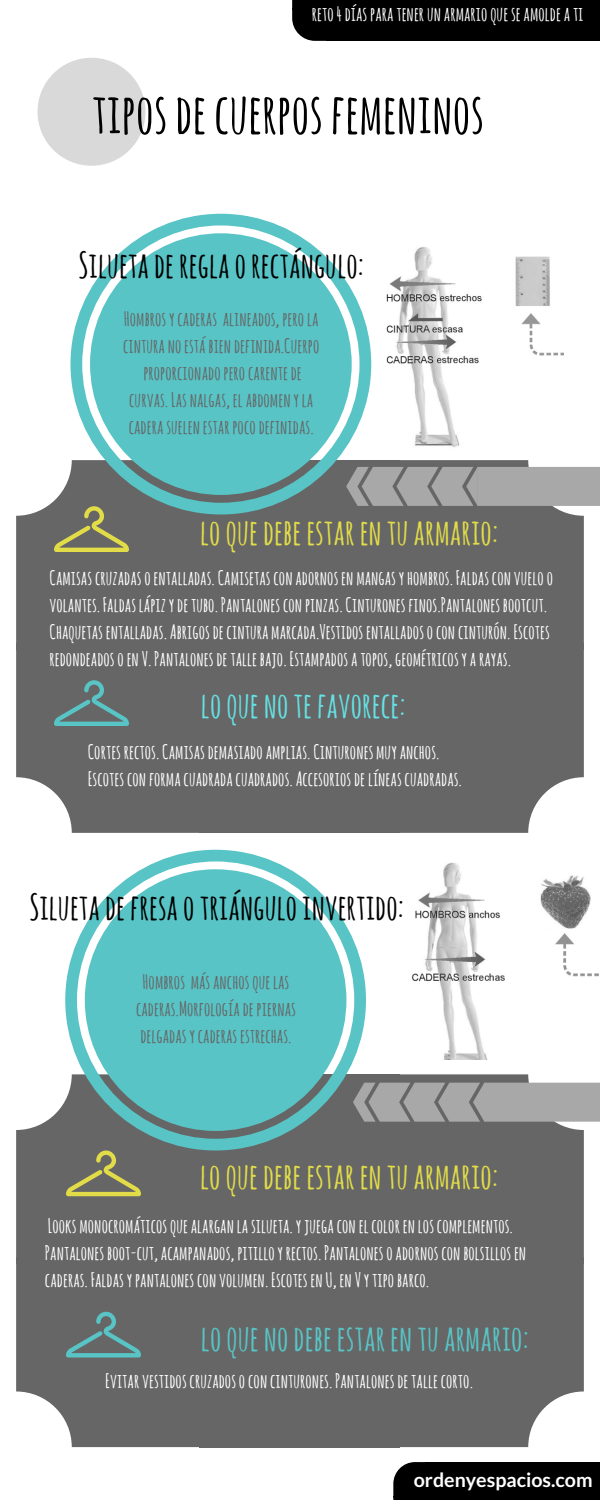
<style>
.page{position:relative;width:600px;height:1500px;background:#fff}
.page>*{position:absolute;margin:0;border:0;box-sizing:border-box;transform-origin:0 0}
.t1{font:700 55px "Amatic SC";color:#000}
.t2{font:700 35.4px "Amatic SC";color:#000}
.t3{font:700 35.4px "Amatic SC";color:#e1dc48}
.t4{font:700 35.4px "Amatic SC";color:#58c4c6}
.t5{font:700 35.4px "Amatic SC";color:#65e0e3}
.t6{font:700 19.7px/27px "Amatic SC";color:#fff}
.t7{font:700 19.7px/27px "Amatic SC";color:#666;text-align:center}
.t8{font:700 19.7px "Lato";color:#fff}
</style>
<div class="page">
<svg style="left:37px;top:58px;width:108px;height:108px"></svg>
<svg style="left:16px;top:474px;width:184px;height:169px;background:#717171"></svg>
<div style="left:200px;top:460px;width:200px;height:190px;background:#666"></div>
<div style="left:400px;top:460px;width:184px;height:183px;background:#666"></div>
<svg style="left:16px;top:643px;width:184px;height:190px;background:#727272"></svg>
<div style="left:200px;top:643px;width:200px;height:190px;background:#666"></div>
<div style="left:400px;top:643px;width:184px;height:190px;background:#666"></div>
<div style="left:16px;top:1101px;width:184px;height:156px;background:#666"></div>
<div style="left:200px;top:1074px;width:200px;height:190px;background:#666"></div>
<div style="left:394px;top:1074px;width:190px;height:183px;background:#666"></div>
<svg style="left:16px;top:1257px;width:184px;height:190px;background:#717171"></svg>
<div style="left:200px;top:1257px;width:200px;height:190px;background:#666"></div>
<div style="left:400px;top:1257px;width:184px;height:190px;background:#666"></div>
<div style="left:426px;top:1462px;width:174px;height:36px;background:#000"></div>
<hr style="left:426px;top:1496px;width:174px;height:4px;background:#000">
<svg style="left:393px;top:1462px;width:33px;height:38px"></svg>
<img style="left:371px;top:247px;width:192px;height:200px">
<svg style="left:70px;top:214px;width:301px;height:300px"></svg>
<div style="left:90px;top:233px;width:262px;height:262px;background:#58c4c6;border-radius:50%"></div>
<div style="left:326px;top:0;width:274px;height:10px;background:#000"></div>
<div style="left:326px;top:8px;width:274px;height:33px;background:#000"></div>
<svg style="left:292px;top:0;width:34px;height:41px"></svg>
<img style="left:411px;top:862px;width:187px;height:198px">
<svg style="left:65px;top:850px;width:301px;height:300px"></svg>
<div style="left:85px;top:869px;width:261px;height:262px;background:#58c4c6;border-radius:50%"></div>
<svg style="left:54px;top:506px;width:75px;height:46px;background:#84825e"></svg>
<svg style="left:66px;top:1150px;width:75px;height:46px;background:#83825e"></svg>
<svg style="left:54px;top:680px;width:75px;height:46px;background:#627c7d"></svg>
<svg style="left:66px;top:1312px;width:75px;height:45px;background:#627c7c"></svg>
<svg style="left:346px;top:467px;width:254px;height:39px;background:#a1a1a1"></svg>
<svg style="left:353px;top:1083px;width:247px;height:38px;background:#a2a2a2"></svg>
<p class="t6" style="left:312px;top:0;width:273px">reto4días paratenerunarmarioque seamoldeati</p>
<h1 class="t1" style="left:92px;top:78px;width:394px">tiposde cuerpos femeninos</h1>
<h2 class="t2" style="left:78px;top:242px;width:287px">Siluetade reglaorectángulo:</h2>
<p class="t7" style="left:123px;top:305px;width:198px">Hombrosycaderas alineados, perola cinturanoestábiendefinida.Cuerpo proporcionadoperocarentede curvas. Lasnalgas, elabdomenyla caderasuelenestar pocodefinidas.</p>
<h2 class="t3" style="left:200px;top:509px;width:300px">loquedebe estar entuarmario:</h2>
<p class="t6" style="left:49px;top:564px;width:505px">Camisas cruzadasoentalladas.Camisetas conadornos en mangasyhombros. Faldas convueloo volantes. Faldas lápiz yde tubo. Pantalones conpinzas.Cinturones finos.Pantalones bootcut.<br>Chaquetas entalladas.Abrigosde cintura marcada.Vestidos entalladosoconcinturón. Escotes redondeadosoenV. Pantalonesde talle bajo. Estampadosatopos,geométricosyarayas.</p>
<h2 class="t5" style="left:201px;top:682px;width:206px">loquenote favorece:</h2>
<p class="t6" style="left:88px;top:738px;width:376px">Cortes rectos.Camisasdemasiadoamplias.Cinturones muyanchos.<br>Escotes conformacuadradacuadrados.Accesoriosde líneas cuadradas.</p>
<h2 class="t2" style="left:29px;top:884px;width:376px">Siluetade fresaotriánguloinvertido:</h2>
<p class="t7" style="left:136px;top:968px;width:161px">Hombros másanchosque las caderas.Morfologíade piernas delgadasycaderas estrechas.</p>
<h2 class="t3" style="left:200px;top:1153px;width:300px">loquedebe estar entuarmario:</h2>
<p class="t6" style="left:45px;top:1212px;width:483px">Looks monocromáticosquealarganlasilueta.yjuegaconel color enlos complementos.<br>Pantalones boot-cut,acampanados, pitilloyrectos. Pantalonesoadornos conbolsillos en caderas. Faldasypantalones convolumen. Escotes enU, enVytipobarco.</p>
<h2 class="t4" style="left:201px;top:1315px;width:329px">loquenodebe estar entuarmario:</h2>
<p class="t6" style="left:105px;top:1366px;width:369px">Evitarvestidos cruzadosoconcinturones. Pantalonesde talle corto.</p>
<p class="t8" style="left:414px;top:1468px;width:180px">ordenyespacios.com</p>
</div>
